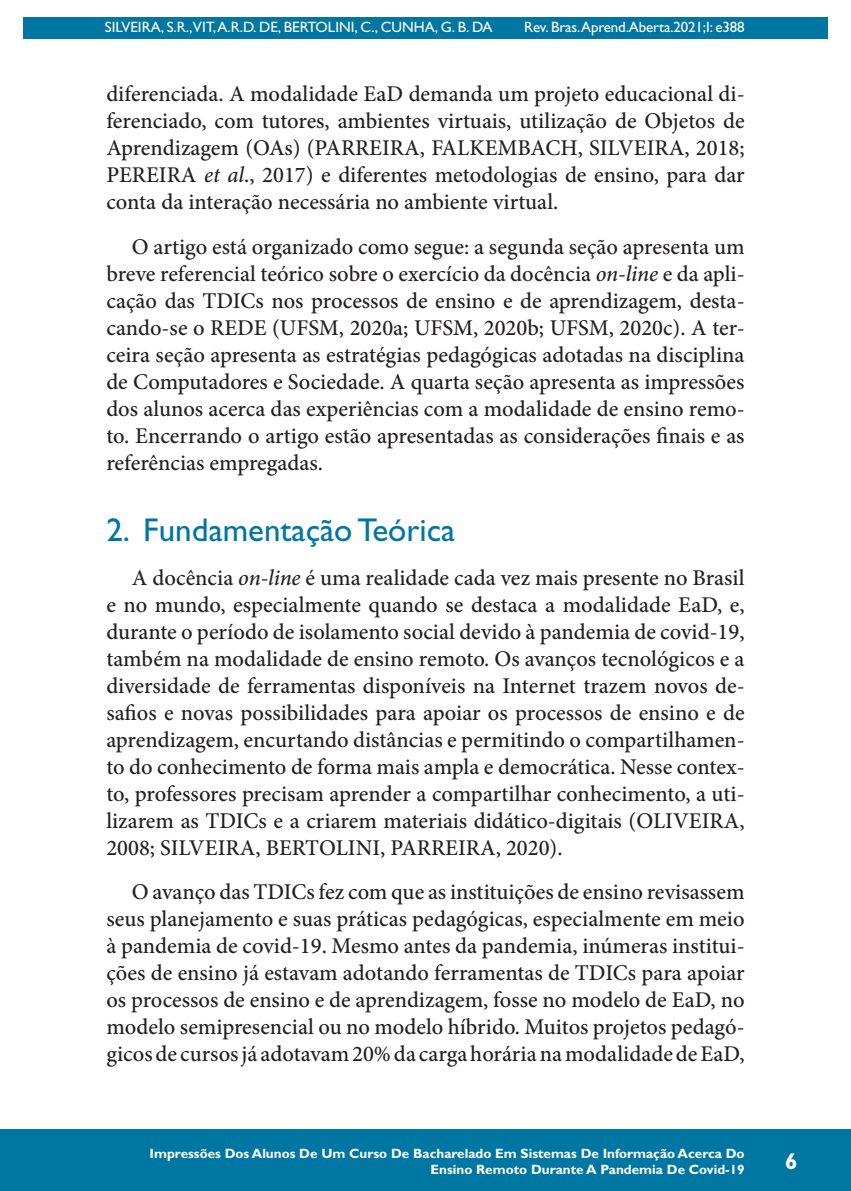
<style>
.page{position:relative;width:851px;height:1191px;background:#fff}
.page>*{position:absolute;margin:0;border:0;box-sizing:border-box;transform-origin:0 0}
.t1{font:33px "Gill Sans Std";color:#0076a3}
.Texto_corrido{font:500 22.5px/27px "Minion Pro";color:#231f20;text-align:justify}
.t2{font:700 22.5px "Gill Sans Std";color:#fff}
.t3{font:15px "Gill Sans Std";letter-spacing:-.01em;color:#fff}
.t4{font:700 13.5px/16.2px "Gill Sans Std";color:#fff;text-align:right}
.s1{font-style:italic}
</style>
<div class="page">
<hr style="left:104px;top:0;width:1px;height:467px;background:#0076a3">
<div style="left:23px;top:17px;width:804px;height:21px;background:#0076a3"></div>
<div style="left:0;top:1129px;width:850px;height:62px;background:#0076a3"></div>
<p class="t3" style="left:105px;top:18px;width:389px">SILVEIRA, S.R.,VIT, A.R.D. DE, BERTOLINI, C., CUNHA, G. B. DA</p>
<p class="t3" style="left:524px;top:18px;width:222px">Rev. Bras.Aprend.Aberta.2021;I: e388</p>
<p class="Texto_corrido" style="left:106px;top:81px;width:639px">diferenciada. A modalidade EaD demanda um projeto educacional di&shy;ferenciado, com tutores, ambientes virtuais, utilização de Objetos de Aprendizagem (OAs) (PARREIRA, FALKEMBACH, SILVEIRA, 2018; PEREIRA <span class="s1">et al</span>., 2017) e diferentes metodologias de ensino, para dar conta da interação necessária no ambiente virtual.</p>
<p class="Texto_corrido" style="left:106px;top:233px;width:639px;text-indent:26px">O artigo está organizado como segue: a segunda seção apresenta um breve referencial teórico sobre o exercício da docência <span class="s1">on-line</span> e da apli&shy;cação das TDICs nos processos de ensino e de aprendizagem, desta&shy;cando-se o REDE (UFSM, 2020a; UFSM, 2020b; UFSM, 2020c). A ter&shy;ceira seção apresenta as estratégias pedagógicas adotadas na disciplina de Computadores e Sociedade. A quarta seção apresenta as impressões dos alunos acerca das experiências com a modalidade de ensino remo&shy;to. Encerrando o artigo estão apresentadas as considerações finais e as referências empregadas.</p>
<p class="t1" style="left:106px;top:511px;width:350px">2. Fundamentação Teórica</p>
<p class="Texto_corrido" style="left:106px;top:564px;width:639px;text-indent:26px">A docência <span class="s1">on-line</span> é uma realidade cada vez mais presente no Brasil e no mundo, especialmente quando se destaca a modalidade EaD, e, durante o período de isolamento social devido à pandemia de covid-19, também na modalidade de ensino remoto. Os avanços tecnológicos e a diversidade de ferramentas disponíveis na Internet trazem novos de&shy;safios e novas possibilidades para apoiar os processos de ensino e de aprendizagem, encurtando distâncias e permitindo o compartilhamen&shy;to do conhecimento de forma mais ampla e democrática. Nesse contex&shy;to, professores precisam aprender a compartilhar conhecimento, a uti&shy;lizarem as TDICs e a criarem materiais didático-digitais (OLIVEIRA, 2008; SILVEIRA, BERTOLINI, PARREIRA, 2020).</p>
<p class="Texto_corrido" style="left:106px;top:878px;width:639px;text-indent:26px">O avanço das TDICs fez com que as instituições de ensino revisassem seus planejamento e suas práticas pedagógicas, especialmente em meio à pandemia de covid-19. Mesmo antes da pandemia, inúmeras institui&shy;ções de ensino já estavam adotando ferramentas de TDICs para apoiar os processos de ensino e de aprendizagem, fosse no modelo de EaD, no modelo semipresencial ou no modelo híbrido. Muitos projetos pedagó&shy;gicos de cursos já adotavam 20% da carga horária na modalidade de EaD,</p>
<p class="t4" style="left:150px;top:1145px;width:596px">Impressões Dos Alunos De Um Curso De Bacharelado Em Sistemas De Informação Acerca Do<br>Ensino Remoto Durante A Pandemia De Covid-19</p>
<p class="t2" style="left:785px;top:1148px;width:14px">6</p>
</div>
